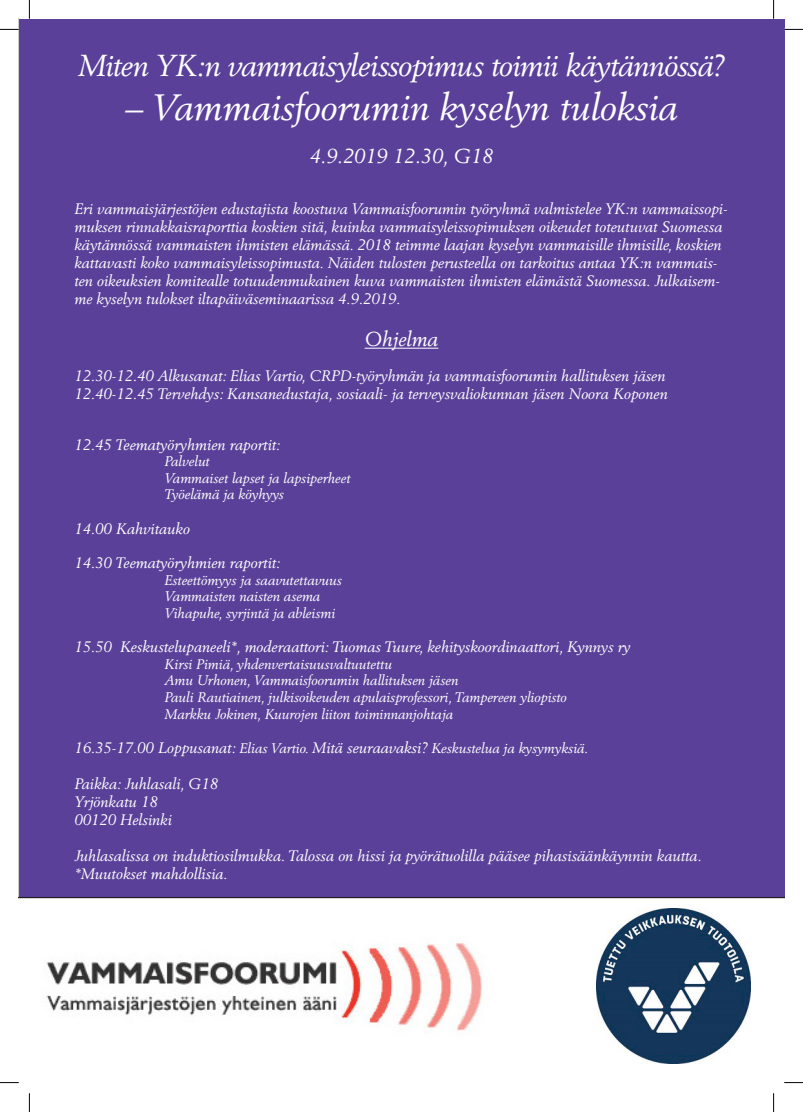
<style>
.page{position:relative;width:803px;height:1112px;background:#fff}
.page>*{position:absolute;margin:0;border:0;box-sizing:border-box;transform-origin:0 0}
.t1{font:italic 36.25px "Berling LT Std";color:#fff}
.t2{font:italic 30px "Berling LT Std";letter-spacing:-.025em;color:#fff}
.t3{font:italic 20px "Berling LT Std";color:#fff}
.t4{font:italic 15px/18px "Berling LT Std";color:#fff}
.t5{font:italic 13.75px "Berling LT Std";color:#fff}
.s1{font-size:13.75px}
</style>
<div class="page">
<div style="left:19px;top:19px;width:765px;height:878px;background:#5a4099"></div>
<hr style="left:365px;top:347px;width:73px;height:1px;background:#fff">
<img style="left:596px;top:908px;width:155px;height:155px">
<img style="left:46px;top:943px;width:436px;height:88px">
<svg style="left:0;top:29px;width:19px;height:1px"></svg>
<svg style="left:784px;top:29px;width:19px;height:1px"></svg>
<svg style="left:0;top:1082px;width:19px;height:1px"></svg>
<svg style="left:784px;top:1082px;width:19px;height:1px"></svg>
<svg style="left:29px;top:0;width:1px;height:19px"></svg>
<svg style="left:29px;top:1093px;width:1px;height:18px"></svg>
<svg style="left:773px;top:0;width:1px;height:19px"></svg>
<svg style="left:773px;top:1093px;width:1px;height:18px"></svg>
<p class="t2" style="left:78px;top:47px;width:648px">Miten YK:n vammaisyleissopimus toimii käytännössä?</p>
<p class="t1" style="left:125px;top:85px;width:554px">– Vammaisfoorumin kyselyn tuloksia</p>
<p class="t3" style="left:310px;top:144px;width:185px">4.9.2019 12.30, G18</p>
<p class="t4" style="left:74px;top:200px;width:655px">Eri vammaisjärjestöjen edustajista koostuva Vammaisfoorumin työryhmä valmistelee YK:n vammaissopi&shy;muksen rinnakkaisraporttia koskien sitä, kuinka vammaisyleissopimuksen oikeudet toteutuvat Suomessa käytännössä vammaisten ihmisten elämässä. 2018 teimme laajan kyselyn vammaisille ihmisille, koskien kattavasti koko vammaisyleissopimusta. Näiden tulosten perusteella on tarkoitus antaa YK:n vammais&shy;ten oikeuksien komitealle totuudenmukainen kuva vammaisten ihmisten elämästä Suomessa. Julkaisem&shy;me kyselyn tulokset iltapäiväseminaarissa 4.9.2019.</p>
<p class="t3" style="left:365px;top:327px;width:75px">Ohjelma</p>
<p class="t4" style="left:74px;top:366px;width:595px">12.30-12.40 Alkusanat: Elias Vartio, CRPD-työryhmän ja vammaisfoorumin hallituksen jäsen<br>12.40-12.45 Tervehdys: Kansanedustaja, sosiaali- ja terveysvaliokunnan jäsen Noora Koponen</p>
<p class="t4" style="left:74px;top:435px;width:208px">12.45 Teematyöryhmien raportit:</p>
<p class="t5" style="left:164px;top:453px;width:47px">Palvelut</p>
<p class="t5" style="left:164px;top:469px;width:187px">Vammaiset lapset ja lapsiperheet</p>
<p class="t5" style="left:164px;top:486px;width:121px">Työelämä ja köyhyys</p>
<p class="t4" style="left:74px;top:519px;width:117px">14.00 Kahvitauko</p>
<p class="t4" style="left:74px;top:554px;width:208px">14.30 Teematyöryhmien raportit:</p>
<p class="t5" style="left:164px;top:571px;width:179px">Esteettömyys ja saavutettavuus</p>
<p class="t5" style="left:164px;top:588px;width:157px">Vammaisten naisten asema</p>
<p class="t5" style="left:164px;top:604px;width:172px">Vihapuhe, syrjintä ja ableismi</p>
<p class="t4" style="left:74px;top:638px;width:558px">15.50 Keskustelupaneeli*, moderaattori: Tuomas Tuure, kehityskoordinaattori, Kynnys ry</p>
<p class="t5" style="left:164px;top:655px;width:229px">Kirsi Pimiä, yhdenvertaisuusvaltuutettu</p>
<p class="t5" style="left:164px;top:672px;width:295px">Amu Urhonen, Vammaisfoorumin hallituksen jäsen</p>
<p class="t5" style="left:164px;top:688px;width:404px">Pauli Rautiainen, julkisoikeuden apulaisprofessori, Tampereen yliopisto</p>
<p class="t5" style="left:164px;top:705px;width:290px">Markku Jokinen, Kuurojen liiton toiminnanjohtaja</p>
<p class="t4" style="left:74px;top:738px;width:515px">16.35-17.00 Loppusanat: <span class="s1">Elias Vartio.</span> Mitä seuraavaksi? <span class="s1">Keskustelua ja kysymyksiä.</span></p>
<p class="t4" style="left:74px;top:774px;width:145px">Paikka: Juhlasali, G18</p>
<p class="t4" style="left:74px;top:792px;width:85px">Yrjönkatu 18</p>
<p class="t4" style="left:74px;top:810px;width:99px">00120 Helsinki</p>
<p class="t4" style="left:74px;top:846px;width:629px">Juhlasalissa on induktiosilmukka. Talossa on hissi ja pyörätuolilla pääsee pihasisäänkäynnin kautta.</p>
<p class="t4" style="left:74px;top:864px;width:155px">*Muutokset mahdollisia.</p>
</div>
